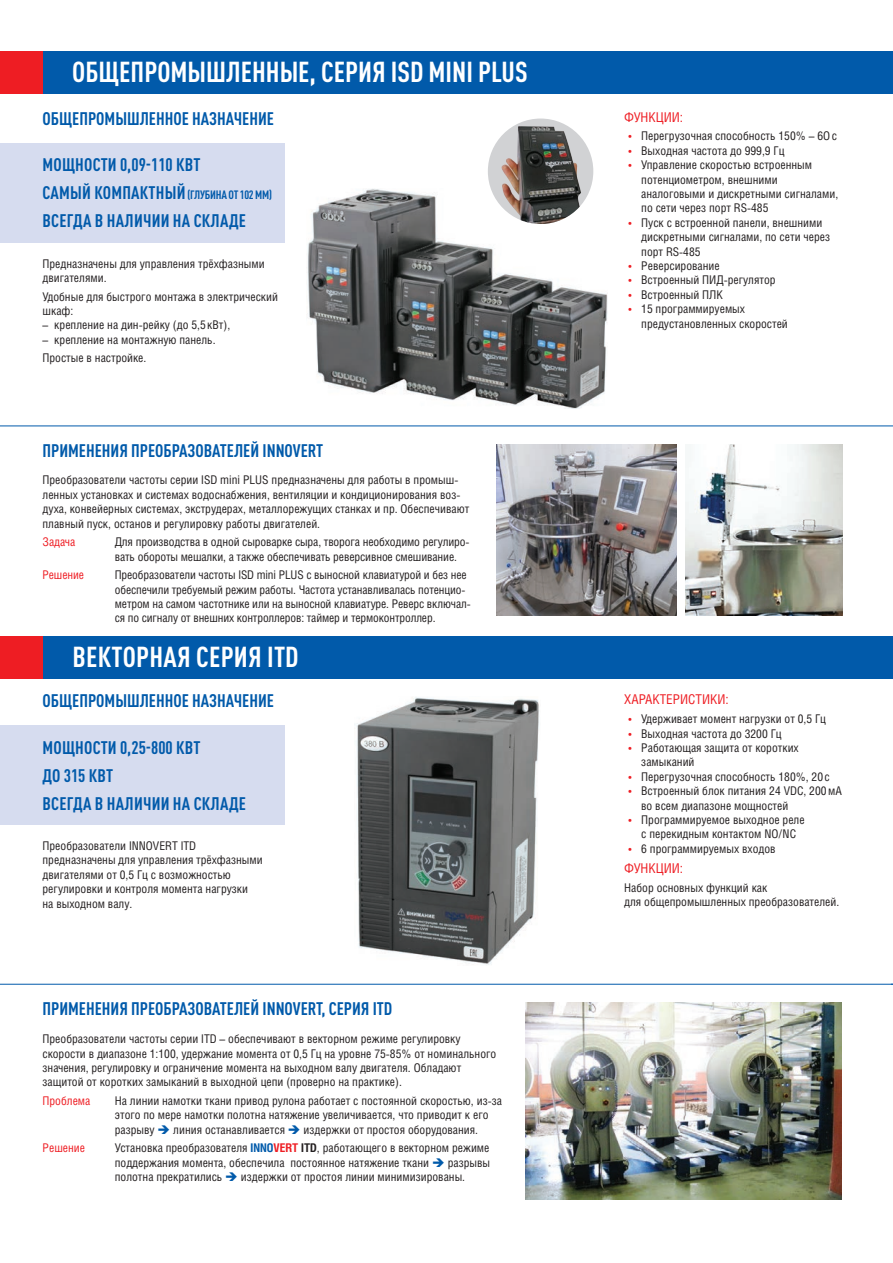
<style>
.page{position:relative;width:893px;height:1263px;background:#fff}
.page>*{position:absolute;margin:0;border:0;box-sizing:border-box;transform-origin:0 0}
.t1{font:700 condensed 28.5px "DIN Pro";color:#fff}
.t2{font:700 condensed 18px/27.9px "DIN Pro";color:#015aaa}
.t3{font:13.5px "Helios Cond C";color:#ee1d23}
.t4{font:12px/14.4px "Helios Cond C";color:#231f20}
.t5{font:700 condensed 12px "DIN Pro";letter-spacing:-.025em;color:#015aaa}
.t6{font:12px "Helios Cond C";color:#ee1d23}
.s1{font-size:18px}
.s2{color:#015aaa}
.s3{font-weight:700;color:#015aaa}
.s4{font-weight:700;color:#ee1d23}
.s5{font-weight:700}
.s6{color:#ee1d23}
</style>
<div class="page">
<img style="left:307px;top:188px;width:301px;height:221px">
<div style="left:43px;top:51px;width:850px;height:43px;background:#015aaa"></div>
<div style="left:0;top:51px;width:43px;height:43px;background:#ee1d23"></div>
<div style="left:0;top:143px;width:285px;height:99px;background:#d6dcef"></div>
<hr style="left:0;top:425px;width:893px;height:1px;background:#015aaa">
<img style="left:497px;top:444px;width:180px;height:171px">
<img style="left:685px;top:444px;width:157px;height:171px">
<div style="left:488px;top:119px;width:105px;height:105px;background:#d1d2d4;border-radius:50%"></div>
<img style="left:501px;top:126px;width:80px;height:98px">
<img style="left:525px;top:1002px;width:317px;height:197px">
<div style="left:43px;top:636px;width:850px;height:42px;background:#015aaa"></div>
<div style="left:0;top:636px;width:43px;height:42px;background:#ee1d23"></div>
<div style="left:0;top:725px;width:285px;height:100px;background:#d6dcef"></div>
<hr style="left:0;top:984px;width:893px;height:1px;background:#015aaa">
<img style="left:356px;top:697px;width:183px;height:268px">
<h1 class="t1" style="left:72px;top:51px;width:457px">ОБЩЕПРОМЫШЛЕННЫЕ, СЕРИЯ ISD MINI PLUS</h1>
<h2 class="t2" style="left:43px;top:103px;width:233px">ОБЩЕПРОМЫШЛЕННОЕ НАЗНАЧЕНИЕ</h2>
<h2 class="t2" style="left:43px;top:149px;width:159px">МОЩНОСТИ 0,09-110 КВТ</h2>
<p class="t5" style="left:43px;top:186px;width:231px"><span class="s1">САМЫЙ КОМПАКТНЫЙ</span> (ГЛУБИНА ОТ 102 ММ)</p>
<h2 class="t2" style="left:43px;top:205px;width:205px">ВСЕГДА В НАЛИЧИИ НА СКЛАДЕ</h2>
<p class="t4" style="left:43px;top:256px;width:224px">Предназначены для управления трёхфазными двигателями.</p>
<p class="t4" style="left:43px;top:289px;width:237px">Удобные для быстрого монтажа в электрический шкаф:</p>
<p class="t4" style="left:43px;top:318px;width:189px">– крепление на дин-рейку (до 5,5 кВт),</p>
<p class="t4" style="left:43px;top:330px;width:175px;line-height:18.6px">– крепление на монтажную панель.<br>Простые в настройке.</p>
<h2 class="t2" style="left:43px;top:435px;width:282px">ПРИМЕНЕНИЯ ПРЕОБРАЗОВАТЕЛЕЙ INNOVERT</h2>
<p class="t4" style="left:43px;top:473px;width:428px">Преобразователи частоты серии ISD mini PLUS предназначены для работы в промыш&shy;ленных установках и системах водоснабжения, вентиляции и кондиционирования воз&shy;духа, конвейерных системах, экструдерах, металлорежущих станках и пр. Обеспечивают плавный пуск, останов и регулировку работы двигателей.</p>
<p class="t6" style="left:43px;top:535px;width:34px">Задача</p>
<p class="t4" style="left:115px;top:534px;width:356px">Для производства в одной сыроварке сыра, творога необходимо регулиро&shy;вать обороты мешалки, а также обеспечивать реверсивное смешивание.</p>
<p class="t6" style="left:43px;top:568px;width:43px">Решение</p>
<p class="t4" style="left:115px;top:568px;width:357px">Преобразователи частоты ISD mini PLUS с выносной клавиатурой и без нее обеспечили требуемый режим работы. Частота устанавливалась потенцио&shy;метром на самом частотнике или на выносной клавиатуре. Реверс включал&shy;ся по сигналу от внешних контроллеров: таймер и термоконтроллер.</p>
<h1 class="t1" style="left:72px;top:636px;width:228px">ВЕКТОРНАЯ СЕРИЯ ITD</h1>
<h2 class="t2" style="left:43px;top:685px;width:233px">ОБЩЕПРОМЫШЛЕННОЕ НАЗНАЧЕНИЕ</h2>
<h2 class="t2" style="left:43px;top:732px;width:205px">МОЩНОСТИ 0,25-800 КВТ<br>ДО 315 КВТ<br>ВСЕГДА В НАЛИЧИИ НА СКЛАДЕ</h2>
<p class="t4" style="left:43px;top:838px;width:222px">Преобразователи INNOVERT ITD предназначены для управления трёхфазными двигателями от 0,5 Гц с возможностью регулировки и контроля момента нагрузки<br>на выходном валу.</p>
<h2 class="t2" style="left:43px;top:993px;width:351px">ПРИМЕНЕНИЯ ПРЕОБРАЗОВАТЕЛЕЙ INNOVERT, СЕРИЯ ITD</h2>
<p class="t4" style="left:43px;top:1031px;width:455px">Преобразователи частоты серии ITD – обеспечивают в векторном режиме регулировку скорости в диапазоне 1:100, удержание момента от 0,5 Гц на уровне 75‑85% от номинального значения, регулировку и ограничение момента на выходном валу двигателя. Обладают защитой от коротких замыканий в выходной цепи (проверно на практике).</p>
<p class="t6" style="left:43px;top:1093px;width:49px">Проблема</p>
<p class="t4" style="left:115px;top:1093px;width:389px">На линии намотки ткани привод рулона работает с постоянной скоростью, из-за этого по мере намотки полотна натяжение увеличивается, что приводит к его разрыву <span class="s2">➔</span> линия останавливается <span class="s2">➔</span> издержки от простоя оборудования.</p>
<p class="t6" style="left:43px;top:1141px;width:44px">Решение</p>
<p class="t4" style="left:115px;top:1141px;width:377px;text-align:justify">Установка преобразователя <span class="s3">INNO</span><span class="s4">VERT</span> <span class="s5">ITD</span>, работающего в векторном режиме поддержания момента, обеспечила постоянное натяжение ткани <span class="s2">➔</span> разрывы полотна прекратились <span class="s2">➔</span> издержки от простоя линии минимизированы.</p>
<p class="t3" style="left:624px;top:109px;width:60px">ФУНКЦИИ:</p>
<p class="t4" style="left:628px;top:129px;width:210px"><span class="s6">•</span> Перегрузочная способность 150% – 6Ос</p>
<p class="t4" style="left:628px;top:143px;width:157px"><span class="s6">•</span> Выходная частота до 999,9 Гц</p>
<p class="t4" style="left:641px;top:158px;width:198px;text-indent:-13px"><span class="s6">•</span> Управление скоростью встроенным потенциометром, внешними аналоговыми и дискретными сигналами, по сети через порт RS-485</p>
<p class="t4" style="left:641px;top:215px;width:190px;text-indent:-13px"><span class="s6">•</span> Пуск с встроенной панели, внешними дискретными сигналами, по сети через порт RS-485</p>
<p class="t4" style="left:628px;top:258px;width:93px"><span class="s6">•</span> Реверсирование</p>
<p class="t4" style="left:628px;top:273px;width:149px"><span class="s6">•</span> Встроенный ПИД-регулятор</p>
<p class="t4" style="left:628px;top:287px;width:96px"><span class="s6">•</span> Встроенный ПЛК</p>
<p class="t4" style="left:641px;top:302px;width:148px;text-indent:-13px"><span class="s6">•</span> 15 программируемых предустановленных скоростей</p>
<p class="t3" style="left:624px;top:691px;width:106px">ХАРАКТЕРИСТИКИ:</p>
<p class="t4" style="left:628px;top:711px;width:199px"><span class="s6">•</span> Удерживает момент нагрузки от 0,5 Гц</p>
<p class="t4" style="left:628px;top:726px;width:155px"><span class="s6">•</span> Выходная частота до 3200 Гц</p>
<p class="t4" style="left:641px;top:740px;width:159px;text-indent:-13px"><span class="s6">•</span> Работающая защита от коротких замыканий</p>
<p class="t4" style="left:628px;top:769px;width:203px"><span class="s6">•</span> Перегрузочная способность 180%, 20 с</p>
<p class="t4" style="left:641px;top:783px;width:202px;text-indent:-13px"><span class="s6">•</span> Встроенный блок питания 24 VDC, 200мА во всем диапазоне мощностей</p>
<p class="t4" style="left:628px;top:812px;width:178px;text-align:center"><span class="s6">•</span> Программируемое выходное реле с перекидным контактом NO/NC</p>
<p class="t4" style="left:628px;top:841px;width:149px"><span class="s6">•</span> 6 программируемых входов</p>
<p class="t3" style="left:624px;top:860px;width:60px">ФУНКЦИИ:</p>
<p class="t4" style="left:624px;top:880px;width:217px">Набор основных функций как<br>для общепромышленных преобразователей.</p>
</div>
